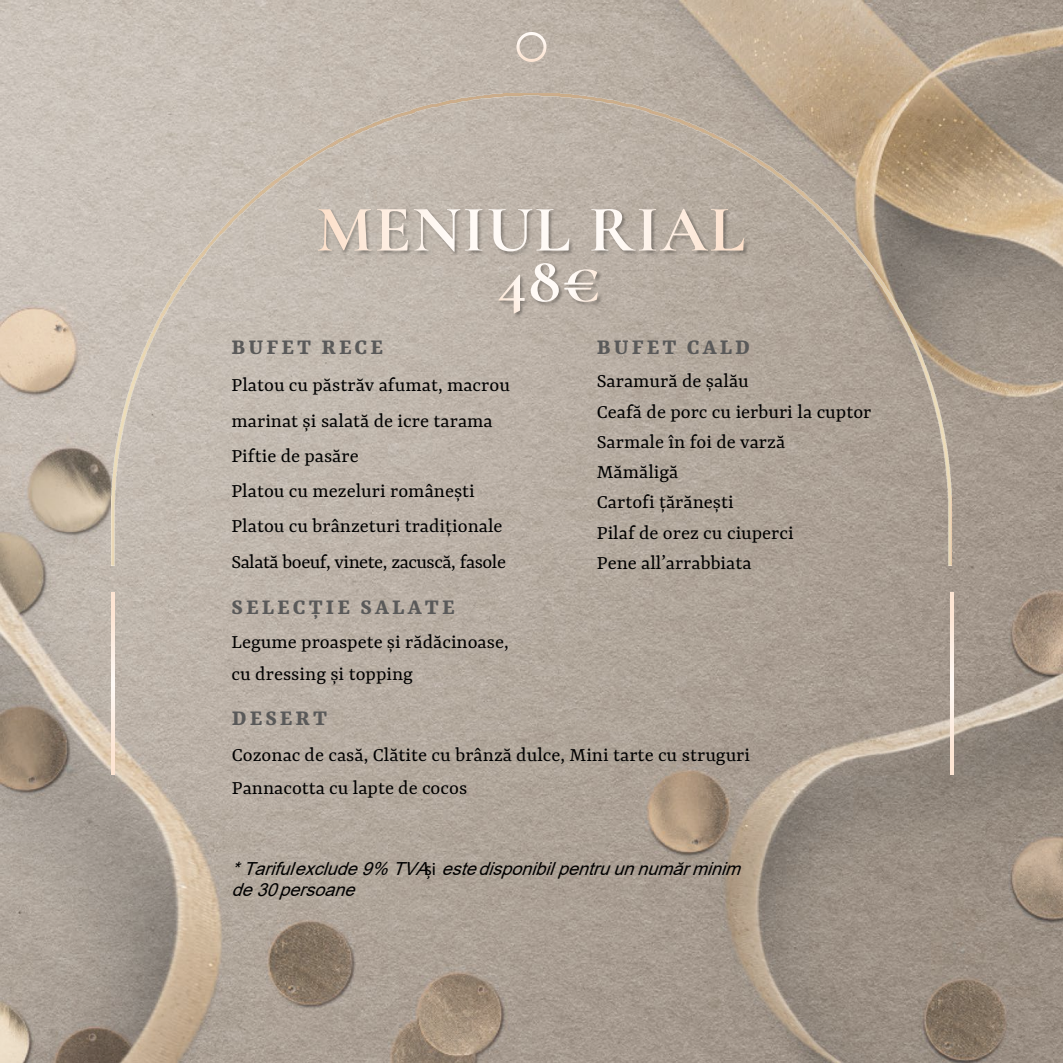
<style>
.page{position:relative;width:1063px;height:1063px;background:#fff}
.page>*{position:absolute;margin:0;border:0;box-sizing:border-box;transform-origin:0 0}
.t1{font:700 24px "Yrsa";letter-spacing:.13em;color:#595959}
.t2{font:21px/35.2px "Yrsa";color:#000}
.t3{font:21px "Yrsa";letter-spacing:-.025em;color:#000}
.t4{font:italic 18px "Arial";color:#000}
.s1{font-family:"Myriad Pro";font-style:normal}
</style>
<div class="page">
<img style="left:0;top:0;width:1063px;height:1063px">
<img style="left:112px;top:94px;width:839px;height:471px">
<img style="left:316px;top:207px;width:434px;height:51px">
<svg style="left:318px;top:209px;width:426px;height:43px"></svg>
<img style="left:496px;top:261px;width:108px;height:59px">
<svg style="left:498px;top:263px;width:100px;height:51px"></svg>
<hr style="left:112px;top:592px;width:3px;height:182px;background:#bfbfbf">
<hr style="left:950px;top:592px;width:3px;height:182px;background:#bfbfbf">
<svg style="left:516px;top:32px;width:30px;height:30px"></svg>
<p class="t1" style="left:232px;top:333px;width:153px">BUFET RECE</p>
<p class="t2" style="left:232px;top:367px;width:280px">Platou cu păstrăv afumat, macrou marinat și salată de icre tarama</p>
<p class="t2" style="left:232px;top:438px;width:129px">Piftie de pasăre</p>
<p class="t2" style="left:231px;top:473px;width:245px">Platou cu mezeluri românești</p>
<p class="t2" style="left:231px;top:508px;width:273px">Platou cu brânzeturi tradiționale</p>
<p class="t3" style="left:231px;top:550px;width:276px">Salată boeuf, vinete, zacuscă, fasole</p>
<p class="t1" style="left:232px;top:593px;width:225px">SELECȚIE SALATE</p>
<p class="t2" style="left:232px;top:623px;width:279px">Legume proaspete și rădăcinoase,</p>
<p class="t2" style="left:232px;top:656px;width:183px">cu dressing și topping</p>
<p class="t1" style="left:597px;top:333px;width:155px">BUFET CALD</p>
<p class="t2" style="left:597px;top:363px;width:153px">Saramură de șalău</p>
<p class="t2" style="left:597px;top:394px;width:276px">Ceafă de porc cu ierburi la cuptor</p>
<p class="t2" style="left:597px;top:424px;width:190px">Sarmale în foi de varză</p>
<p class="t2" style="left:597px;top:454px;width:83px">Mămăligă</p>
<p class="t2" style="left:597px;top:484px;width:138px">Cartofi țărănești</p>
<p class="t2" style="left:597px;top:515px;width:198px">Pilaf de orez cu ciuperci</p>
<p class="t2" style="left:597px;top:545px;width:156px">Pene all’arrabbiata</p>
<p class="t1" style="left:232px;top:705px;width:97px">DESERT</p>
<p class="t2" style="left:232px;top:737px;width:520px">Cozonac de casă, Clătite cu brânză dulce, Mini tarte cu struguri</p>
<p class="t2" style="left:232px;top:769px;width:237px">Pannacotta cu lapte de cocos</p>
<p class="t4" style="left:232px;top:856px;width:518px">*Tarifulexclude9% TVA<span class="s1">ș i</span> este disponibil pentru unnumăr minim</p>
<p class="t4" style="left:232px;top:878px;width:132px">de30persoane</p>
</div>
